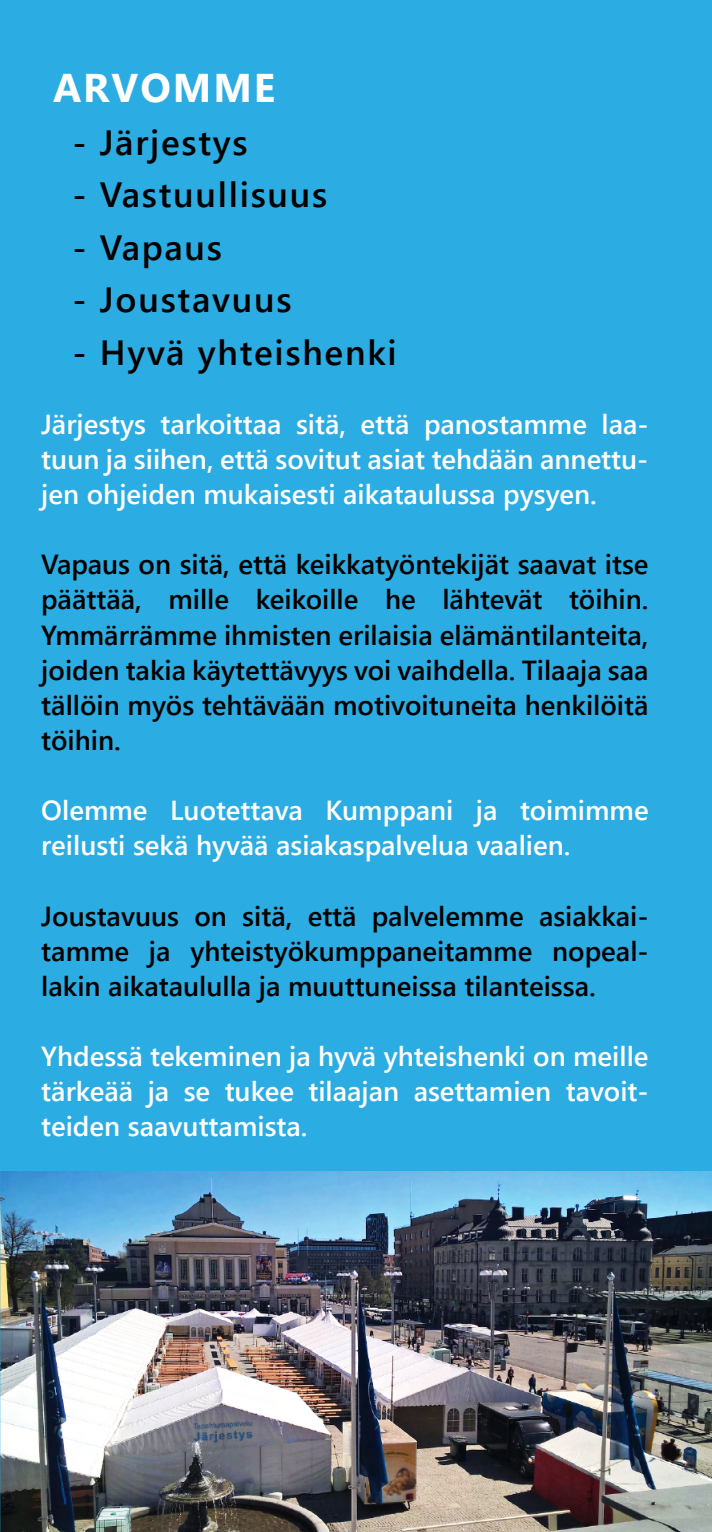
<style>
.page{position:relative;width:712px;height:1532px;background:#fff}
.page>*{position:absolute;margin:0;border:0;box-sizing:border-box;transform-origin:0 0}
.t1{font:700 40px "Segoe UI";letter-spacing:.05em;color:#fff}
.t2{font:600 35px "Segoe UI";letter-spacing:.05em;color:#000}
.t3{font:600 27.5px/35px "Segoe UI";color:#000;text-align:justify}
.t4{font:600 27.5px/35px "Segoe UI";color:#fff}
.t5{font:600 27.5px/35px "Segoe UI";color:#fffefe;text-align:justify}
</style>
<div class="page">
<div style="left:0;top:0;width:711px;height:1531px;background:#2bace2"></div>
<img style="left:0;top:1171px;width:711px;height:360px">
<h1 class="t1" style="left:53px;top:50px;width:224px">ARVOMME</h1>
<p class="t2" style="left:72px;top:109px;width:177px">- Järjestys</p>
<p class="t2" style="left:73px;top:162px;width:256px">- Vastuullisuus</p>
<p class="t2" style="left:73px;top:214px;width:151px">- Vapaus</p>
<p class="t2" style="left:73px;top:267px;width:220px">- Joustavuus</p>
<p class="t2" style="left:73px;top:319px;width:325px">- Hyvä yhteishenki</p>
<p class="t5" style="left:41px;top:404px;width:608px">Järjestys tarkoittaa sitä, että panostamme laa&shy;tuun ja siihen, että sovitut asiat tehdään annettu&shy;jen ohjeiden mukaisesti aikataulussa pysyen.</p>
<p class="t3" style="left:41px;top:545px;width:608px">Vapaus on sitä, että keikkatyöntekijät saavat itse päättää, mille keikoille he lähtevät töihin.<br>Ymmärrämme ihmisten erilaisia elämäntilanteita, joiden takia käytettävyys voi vaihdella. Tilaaja saa tällöin myös tehtävään motivoituneita henkilöitä töihin.</p>
<p class="t4" style="left:41px;top:790px;width:608px">Olemme Luotettava Kumppani ja toimimme reilusti sekä hyvää asiakaspalvelua vaalien.</p>
<p class="t3" style="left:41px;top:895px;width:608px">Joustavuus on sitä, että palvelemme asiakkai&shy;tamme ja yhteistyökumppaneitamme nopeal&shy;lakin aikataululla ja muuttuneissa tilanteissa.</p>
<p class="t4" style="left:41px;top:1036px;width:608px;text-align:justify">Yhdessä tekeminen ja hyvä yhteishenki on meille tärkeää ja se tukee tilaajan asettamien tavoit&shy;teiden saavuttamista.</p>
</div>
